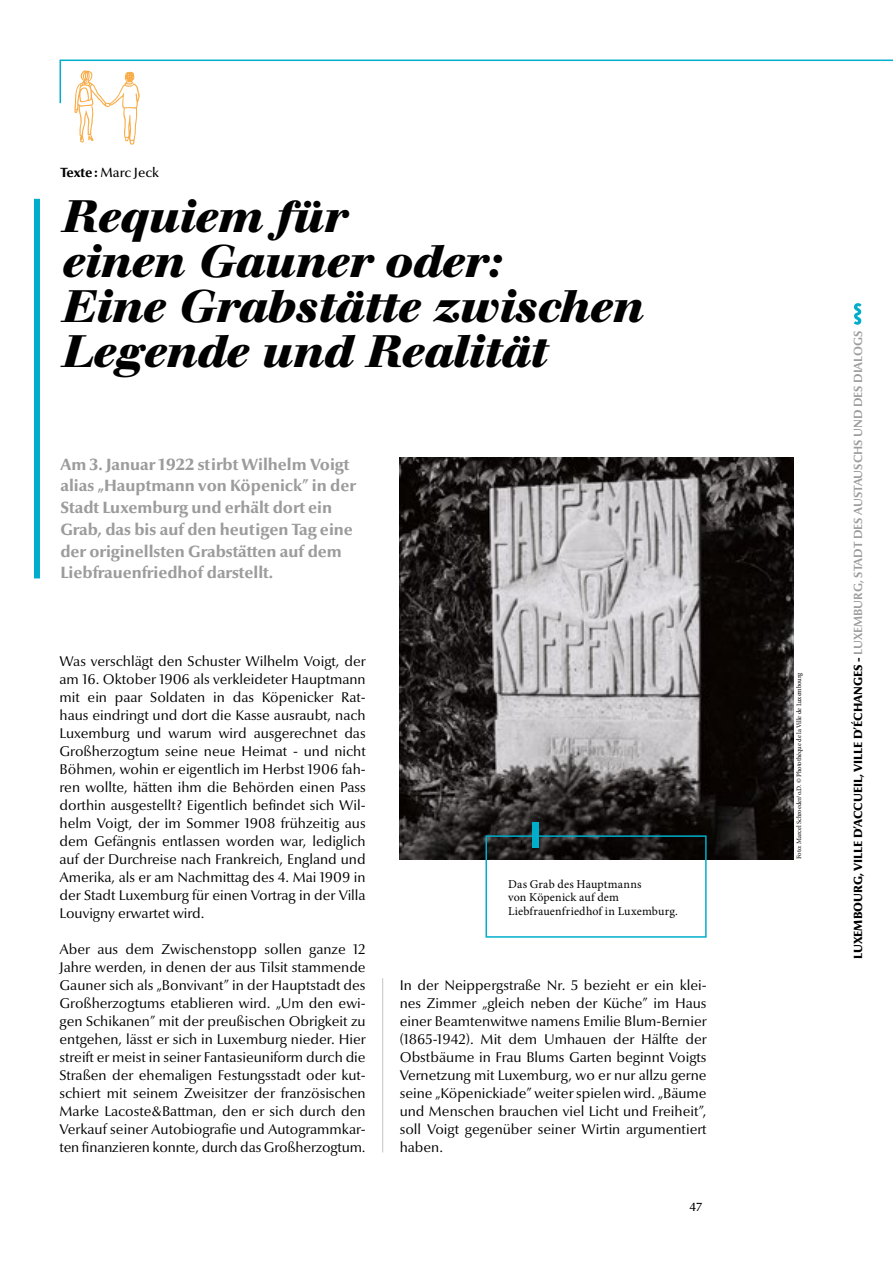
<style>
.page{position:relative;width:893px;height:1263px;background:#fff}
.page>*{position:absolute;margin:0;border:0;box-sizing:border-box;transform-origin:0 0}
.t1{font:italic 700 45px/45px "Walbaum";color:#000}
.t2{font:800 16.5px/21.8px "Optima Nova LT Pro";color:#9c9c9d}
.t3{font:14.25px/18px "Optima Nova LT Pro";color:#000;text-align:justify}
.t4{font:500 13.5px "Optima Nova LT Pro";color:#000}
.t5{font:900 12px "Optima Nova LT Pro";color:#000}
.t6{font:12px/13.5px "Minion Pro";letter-spacing:.01em;color:#000}
.t7{font:500 12px "Optima Nova LT Pro";color:#000}
.t8{font:6.75px "Minion Pro";letter-spacing:-.015em;color:#000}
.s1{font-weight:800}
.s2{font-weight:700;color:#9c9c9d}
</style>
<div class="page">
<svg style="left:854px;top:303px;width:7px;height:22px"></svg>
<div style="left:34px;top:199px;width:6px;height:379px;background:#00aecb"></div>
<img style="left:400px;top:457px;width:393px;height:402px">
<div style="left:485px;top:835px;width:222px;height:103px;border:2px solid #00aecb"></div>
<div style="left:532px;top:823px;width:6px;height:25px;background:#00aecb"></div>
<hr style="left:382px;top:978px;width:1px;height:174px;background:#c5c6c6">
<svg style="left:59px;top:59px;width:834px;height:86px"></svg>
<p class="t4" style="left:60px;top:164px;width:100px"><span class="s1">Texte:</span> Marc Jeck</p>
<h1 class="t1" style="left:60px;top:195px;width:583px">Requiem für<br>einen Gauner oder:<br>Eine Grabstätte zwischen<br>Legende und Realität</h1>
<p class="t2" style="left:60px;top:453px;width:297px">Am 3. Januar 1922 stirbt Wilhelm Voigt alias „Hauptmann von Köpenick” in der Stadt Luxemburg und erhält dort ein Grab, das bis auf den heutigen Tag eine der originellsten Grabstätten auf dem Liebfrauenfriedhof darstellt.</p>
<p class="t3" style="left:60px;top:652px;width:308px">Was verschlägt den Schuster Wilhelm Voigt, der am 16. Oktober 1906 als verkleideter Hauptmann mit ein paar Soldaten in das Köpenicker Rat&shy;haus eindringt und dort die Kasse ausraubt, nach Luxemburg und warum wird ausgerechnet das Großherzogtum seine neue Heimat - und nicht Böhmen, wohin er eigentlich im Herbst 1906 fah&shy;ren wollte, hätten ihm die Behörden einen Pass dorthin ausgestellt? Eigentlich befindet sich Wil&shy;helm Voigt, der im Sommer 1908 frühzeitig aus dem Gefängnis entlassen worden war, lediglich auf der Durchreise nach Frankreich, England und Amerika, als er am Nachmittag des 4. Mai 1909 in der Stadt Luxemburg für einen Vortrag in der Villa Louvigny erwartet wird.</p>
<p class="t3" style="left:60px;top:940px;width:308px">Aber aus dem Zwischenstopp sollen ganze 12<br>Jahre werden, in denen der aus Tilsit stammende Gauner sich als „Bonvivant” in der Hauptstadt des Großherzogtums etablieren wird. „Um den ewi&shy;gen Schikanen” mit der preußischen Obrigkeit zu entgehen, lässt er sich in Luxemburg nieder. Hier streift er meist in seiner Fantasieuniform durch die Straßen der ehemaligen Festungsstadt oder kut&shy;schiert mit seinem Zweisitzer der französischen Marke Lacoste&amp;Battman, den er sich durch den Verkauf seiner Autobiografie und Autogrammkar&shy;ten finanzieren konnte, durch das Großherzogtum.</p>
<p class="t6" style="left:508px;top:877px;width:171px">Das Grab des Hauptmanns<br>von Köpenick auf dem<br>Liebfrauenfriedhof in Luxemburg.</p>
<p class="t3" style="left:400px;top:976px;width:309px">In der Neippergstraße Nr. 5 bezieht er ein klei&shy;nes Zimmer „gleich neben der Küche” im Haus einer Beamtenwitwe namens Emilie Blum-Bernier (1865-1942). Mit dem Umhauen der Hälfte der Obstbäume in Frau Blums Garten beginnt Voigts Vernetzung mit Luxemburg, wo er nur allzu gerne seine „Köpenickiade” weiter spielen wird. „Bäume und Menschen brauchen viel Licht und Freiheit”, soll Voigt gegenüber seiner Wirtin argumentiert haben.</p>
<p class="t7" style="left:689px;top:1199px;width:14px">47</p>
<p class="t8" style="left:794px;top:859px;width:188px;rotate:-90deg">Foto: Marcel Schroeder/o.D. © Photothèque de la Ville de Luxembourg</p>
<p class="t5" style="left:850px;top:959px;width:630px;rotate:-90deg">LUXEMBOURG, VILLE D’ACCUEIL, VILLE D’ÉCHANGES - <span class="s2">LUXEMBURG, STADT DES AUSTAUSCHS UND DES DIALOGS</span></p>
</div>
